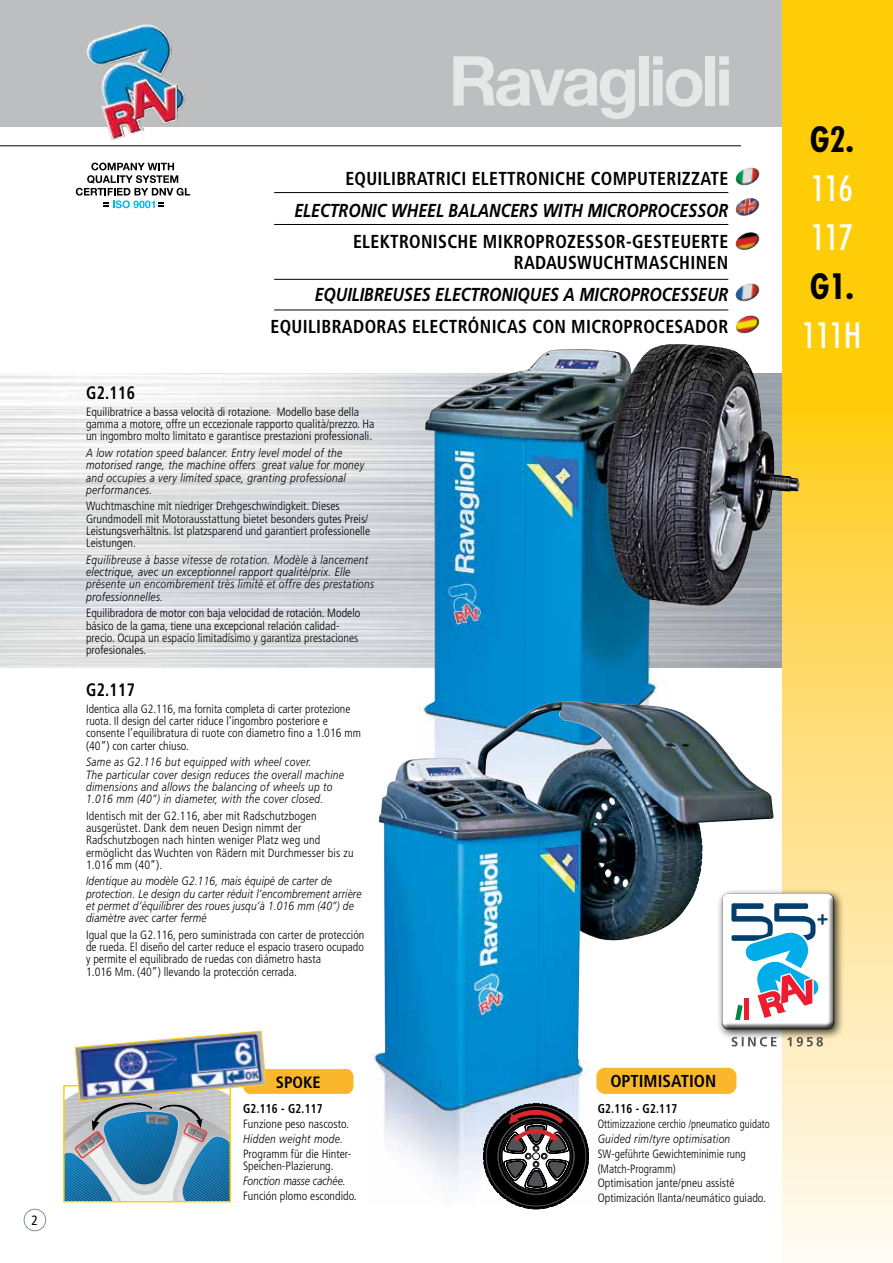
<style>
.page{position:relative;width:893px;height:1263px;background:#fff}
.page>*{position:absolute;margin:0;border:0;box-sizing:border-box;transform-origin:0 0}
.t1{font:500 condensed 36px/49.1px "Futura BT";color:#fff}
.t2{font:700 condensed 36px "Futura BT";color:#000}
.t3{font:700 condensed 18.75px/21px "Frutiger LT Std";letter-spacing:.015em;color:#000;text-align:right;scale:.95 1}
.t4{font:italic 700 18.75px "Frutiger LT Std";color:#000;scale:.85 1}
.t5{font:700 condensed 18px "Frutiger LT Std";letter-spacing:.02em;color:#000;scale:.88 1}
.t6{font:700 condensed 17.25px "Frutiger LT Std";color:#000}
.t7{font:700 condensed 16.35px "Frutiger LT Std";color:#000}
.t8{font:condensed 13.5px "Frutiger LT Std";color:#000}
.t9{font:700 condensed 12.75px "Frutiger LT Std";letter-spacing:.02em;color:#000;scale:.88 1}
.t10{font:300 condensed 12px/12.3px "Frutiger LT Std";color:#000}
.t11{font:italic 300 12px/12.3px "Frutiger LT Std";letter-spacing:.03em;color:#000;scale:.85 1}
.t12{font:300 condensed 12px/14.9px "Frutiger LT Std";color:#000;scale:.95 1}
.t13{font:300 condensed 12px "Frutiger LT Std";color:#000;scale:.9 1}
.t14{font:italic 300 12px "Frutiger LT Std";color:#000;scale:.85 1}
</style>
<div class="page">
<div style="left:0;top:0;width:893px;height:126px;background:#bcbec0"></div>
<svg style="left:783px;top:0;width:110px;height:1257px;background:#ffdb5c"></svg>
<img style="left:418px;top:373px;width:382px;height:465px">
<img style="left:423px;top:344px;width:377px;height:401px">
<hr style="left:0;top:145px;width:741px;height:1px;background:#000">
<svg style="left:453px;top:56px;width:182px;height:63px"></svg>
<div style="left:639px;top:56px;width:10px;height:49px;background:#e6e7e7"></div>
<div style="left:705px;top:56px;width:10px;height:49px;background:#e6e7e7"></div>
<svg style="left:719px;top:56px;width:10px;height:49px"></svg>
<svg style="left:653px;top:56px;width:49px;height:51px"></svg>
<hr style="left:274px;top:192px;width:454px;height:1px;background:#000">
<hr style="left:274px;top:279px;width:454px;height:1px;background:#000">
<hr style="left:274px;top:224px;width:454px;height:1px;background:#000">
<hr style="left:274px;top:310px;width:454px;height:1px;background:#000">
<img style="left:735px;top:198px;width:25px;height:18px">
<img style="left:735px;top:232px;width:25px;height:19px">
<img style="left:735px;top:168px;width:25px;height:18px">
<img style="left:735px;top:283px;width:25px;height:19px">
<img style="left:735px;top:315px;width:25px;height:19px">
<div style="left:716px;top:888px;width:129px;height:152px;background:#000;opacity:.75"></div>
<div style="left:722px;top:893px;width:114px;height:138px;background:#000;opacity:.75"></div>
<svg style="left:774px;top:1037px;width:49px;height:9px"></svg>
<svg style="left:774px;top:903px;width:54px;height:117px"></svg>
<div style="left:24px;top:1209px;width:22px;height:22px;border:1px solid #839097;border-radius:50%"></div>
<img style="left:86px;top:24px;width:101px;height:116px">
<svg style="left:76px;top:163px;width:114px;height:45px"></svg>
<img style="left:64px;top:1030px;width:289px;height:173px">
<img style="left:373px;top:701px;width:401px;height:491px">
<div style="left:596px;top:1068px;width:140px;height:26px;background:#fbb72b;border-radius:9px"></div>
<svg style="left:483px;top:1101px;width:106px;height:108px"></svg>
<p class="t8" style="left:32px;top:1212px;width:8px">2</p>
<h2 class="t3" style="left:345px;top:168px;width:405px">EQUILIBRATRICI ELETTRONICHE COMPUTERIZZATE</h2>
<h2 class="t4" style="left:294px;top:199px;width:512px">ELECTRONIC WHEEL BALANCERS WITH MICROPROCESSOR</h2>
<h2 class="t3" style="left:353px;top:231px;width:397px">ELEKTRONISCHE MIKROPROZESSOR-GESTEUERTE<br>RADAUSWUCHTMASCHINEN</h2>
<h2 class="t4" style="left:315px;top:284px;width:488px">EQUILIBREUSES ELECTRONIQUES A MICROPROCESSEUR</h2>
<h2 class="t3" style="left:271px;top:316px;width:483px">EQUILIBRADORAS ELECTRÓNICAS CON MICROPROCESADOR</h2>
<h3 class="t5" style="left:86px;top:382px;width:57px">G2.116</h3>
<p class="t10" style="left:86px;top:406px;width:290px">Equilibratrice a bassa velocità di rotazione. Modello base della gamma a motore, offre un eccezionale rapporto qualità/prezzo. Ha un ingombro molto limitato e garantisce prestazioni professionali.</p>
<p class="t11" style="left:86px;top:447px;width:329px">A low rotation speed balancer. Entry level model of the motorised range, the machine offers great value for money and occupies a very limited space, granting professional performances.</p>
<p class="t10" style="left:86px;top:500px;width:286px">Wuchtmaschine mit niedriger Drehgeschwindigkeit. Dieses Grundmodell mit Motorausstattung bietet besonders gutes Preis/ Leistungsverhältnis. Ist platzsparend und garantiert professionelle Leistungen.</p>
<p class="t11" style="left:86px;top:554px;width:341px">Equilibreuse à basse vitesse de rotation. Modèle à lancement electrique, avec un exceptionnel rapport qualité/prix. Elle présente un encombrement très limité et offre des prestations professionnelles.</p>
<p class="t10" style="left:86px;top:607px;width:276px">Equilibradora de motor con baja velocidad de rotación. Modelo básico de la gama, tiene una excepcional relación calidad&shy;precio. Ocupa un espacio limitadísimo y garantiza prestaciones profesionales.</p>
<h3 class="t5" style="left:86px;top:679px;width:57px">G2.117</h3>
<p class="t10" style="left:86px;top:703px;width:276px">Identica alla G2.116, ma fornita completa di carter protezione ruota. Il design del carter riduce l’ingombro posteriore e consente l’equilibratura di ruote con diametro fino a 1.016 mm (40”) con carter chiuso.</p>
<p class="t11" style="left:86px;top:756px;width:305px">Same as G2.116 but equipped with wheel cover.<br>The particular cover design reduces the overall machine dimensions and allows the balancing of wheels up to 1.016 mm (40”) in diameter, with the cover closed.</p>
<p class="t10" style="left:86px;top:809px;width:269px">Identisch mit der G2.116, aber mit Radschutzbogen ausgerüstet. Dank dem neuen Design nimmt der Radschutzbogen nach hinten weniger Platz weg und ermöglicht das Wuchten von Rädern mit Durchmesser bis zu 1.016 mm (40“).</p>
<p class="t11" style="left:86px;top:875px;width:326px">Identique au modèle G2.116, mais équipé de carter de protection. Le design du carter réduit l’encombrement arrière et permet d’équilibrer des roues jusqu’à 1.016 mm (40”) de diamètre avec carter fermé</p>
<p class="t10" style="left:86px;top:929px;width:280px">Igual que la G2.116, pero suministrada con carter de protección de rueda. El diseño del carter reduce el espacio trasero ocupado y permite el equilibrado de ruedas con diámetro hasta<br>1.016 Mm. (40”) llevando la protección cerrada.</p>
<h1 class="t2" style="left:810px;top:117px;width:45px">G2.</h1>
<h1 class="t1" style="left:811px;top:163px;width:43px">116<br>117</h1>
<h1 class="t2" style="left:810px;top:264px;width:45px">G1.</h1>
<h1 class="t1" style="left:802px;top:310px;width:61px">111H</h1>
<h3 class="t7" style="left:276px;top:1072px;width:46px">SPOKE</h3>
<p class="t9" style="left:243px;top:1101px;width:92px">G2.116 - G2.117</p>
<p class="t10" style="left:243px;top:1118px;width:108px">Funzione peso nascosto.</p>
<p class="t11" style="left:243px;top:1132px;width:119px">Hidden weight mode.</p>
<p class="t10" style="left:243px;top:1147px;width:110px">Programm für die Hinter-<br>Speichen-Plazierung.</p>
<p class="t14" style="left:243px;top:1174px;width:122px">Fonction masse cachée.</p>
<p class="t10" style="left:243px;top:1189px;width:115px">Función plomo escondido.</p>
<h3 class="t6" style="left:610px;top:1071px;width:107px">OPTIMISATION</h3>
<p class="t9" style="left:598px;top:1101px;width:92px">G2.116 - G2.117</p>
<p class="t13" style="left:598px;top:1117px;width:193px">Ottimizzazione cerchio /pneumatico guidato</p>
<p class="t11" style="left:598px;top:1132px;width:158px">Guided rim/tyre optimisation</p>
<p class="t12" style="left:598px;top:1146px;width:179px">SW-geführte Gewichteminimie rung (Match-Programm)<br>Optimisation jante/pneu assisté<br>Optimización llanta/neumático guiado.</p>
</div>
